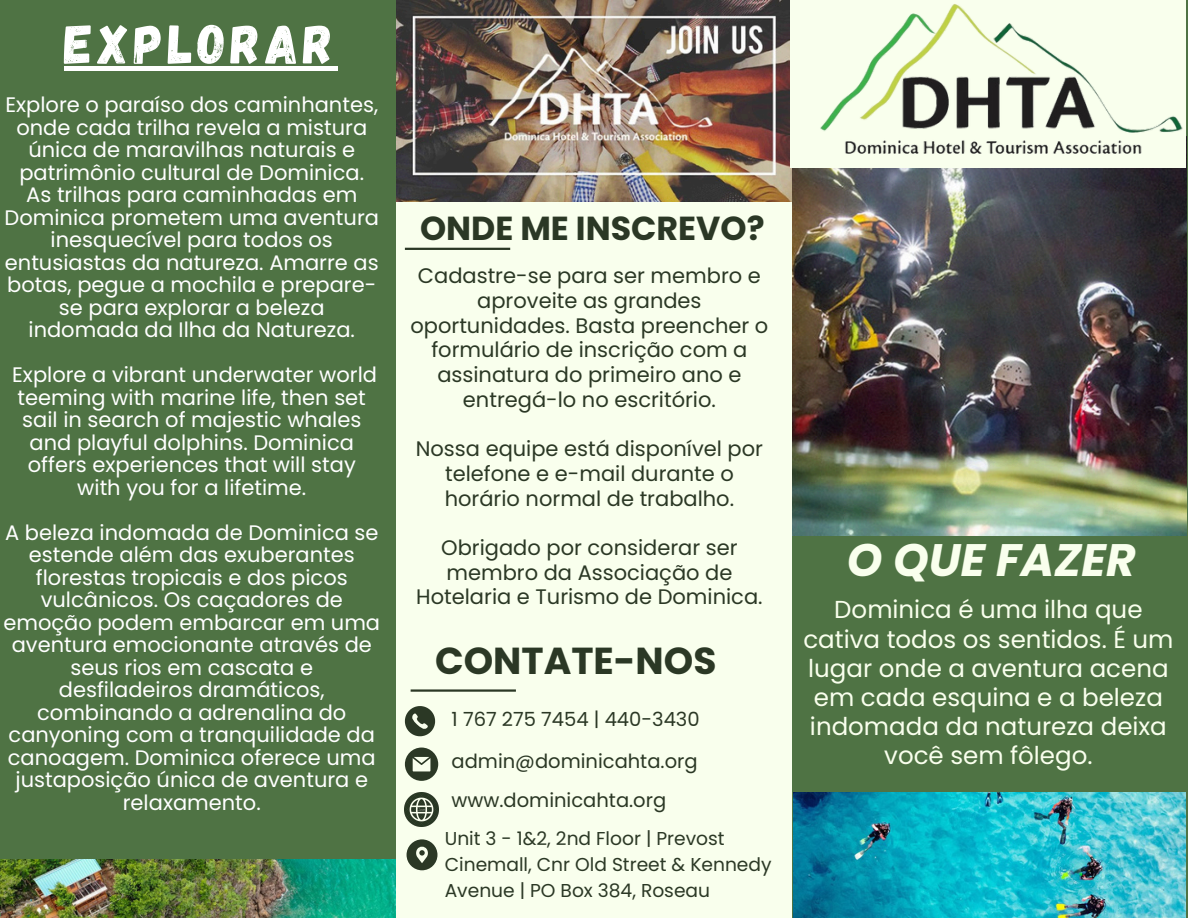
<style>
.page{position:relative;width:1188px;height:918px;background:#4f7344}
.page>*{position:absolute;margin:0;border:0;box-sizing:border-box;transform-origin:0 0}
.t1{font:55.2px "Gagalin";letter-spacing:.085em;color:#fff}
.t2{font:italic 700 45.45px "Poppins";color:#f9ffed}
.t3{font:700 37.5px "Poppins";color:#2b3825}
.t4{font:700 33.3px "Poppins";color:#2b3825}
.t5{font:24.6px/29.1px "Poppins";color:#f9ffed;text-align:center}
.t6{font:21px/22.5px "Poppins";color:#fff;text-align:center}
.t7{font:21px/24.8px "Poppins";color:#2b3825;text-align:center}
.t8{font:19.5px "Poppins";color:#2b3825}
.t9{font:18.6px/25.8px "Poppins";color:#2b3825}
</style>
<div class="page">
<div style="left:396px;top:202px;width:396px;height:716px;background:#f9ffed"></div>
<img style="left:396px;top:0;width:396px;height:201px">
<img style="left:792px;top:168px;width:395px;height:367px">
<div style="left:790px;top:0;width:396px;height:168px;background:#f9ffed"></div>
<svg style="left:405px;top:706px;width:30px;height:30px"></svg>
<svg style="left:405px;top:748px;width:33px;height:33px"></svg>
<img style="left:405px;top:793px;width:34px;height:34px">
<svg style="left:406px;top:839px;width:32px;height:32px"></svg>
<hr style="left:405px;top:248px;width:105px;height:2px;background:#2b3825">
<hr style="left:411px;top:689px;width:105px;height:3px;background:#2b3825">
<img style="left:811px;top:4px;width:376px;height:174px">
<img style="left:0;top:859px;width:396px;height:59px">
<img style="left:794px;top:793px;width:391px;height:125px">
<hr style="left:64px;top:67px;width:274px;height:4px;background:#fff">
<p class="t1" style="left:64px;top:8px;width:271px">EXPLORAR</p>
<h6 class="t6" style="left:5px;top:94px;width:376px">Explore o paraíso dos caminhantes, onde cada trilha revela a mistura única de maravilhas naturais e patrimônio cultural de Dominica.<br>As trilhas para caminhadas em<br>Dominica prometem uma aventura inesquecível para todos os entusiastas da natureza. Amarre as botas, pegue a mochila e prepare&shy;se para explorar a beleza indomada da Ilha da Natureza.</h6>
<p class="t6" style="left:12px;top:364px;width:366px">Explore a vibrant underwater world teeming with marine life, then set sail in search of majestic whales and playful dolphins. Dominica offers experiences that will stay with you for a lifetime.</p>
<h2 class="t6" style="left:3px;top:521px;width:378px">A beleza indomada de Dominica se estende além das exuberantes florestas tropicais e dos picos vulcânicos. Os caçadores de emoção podem embarcar em uma aventura emocionante através de seus rios em cascata e desfiladeiros dramáticos, combinando a adrenalina do canyoning com a tranquilidade da canoagem. Dominica oferece uma justaposição única de aventura e relaxamento.</h2>
<p class="t4" style="left:420px;top:205px;width:346px">ONDE ME INSCREVO?</p>
<p class="t7" style="left:410px;top:263px;width:359px">Cadastre-se para ser membro e aproveite as grandes oportunidades. Basta preencher o formulário de inscrição com a assinatura do primeiro ano e entregá-lo no escritório.</p>
<h4 class="t7" style="left:416px;top:436px;width:349px">Nossa equipe está disponível por telefone e e-mail durante o horário normal de trabalho.</h4>
<h6 class="t7" style="left:416px;top:535px;width:348px">Obrigado por considerar ser membro da Associação de<br>Hotelaria e Turismo de Dominica.</h6>
<h6 class="t3" style="left:435px;top:634px;width:283px">CONTATE-NOS</h6>
<h6 class="t8" style="left:452px;top:706px;width:250px">1 767 275 7454 | 440-3430</h6>
<h3 class="t8" style="left:452px;top:748px;width:248px">admin@dominicahta.org</h3>
<p class="t8" style="left:452px;top:787px;width:216px">www.dominicahta.org</p>
<h6 class="t9" style="left:445px;top:826px;width:328px">Unit 3 - 1&amp;2, 2nd Floor | Prevost<br>Cinemall, Cnr Old Street &amp; Kennedy<br>Avenue | PO Box 384, Roseau</h6>
<h6 class="t2" style="left:847px;top:528px;width:291px">O QUE FAZER</h6>
<p class="t5" style="left:803px;top:595px;width:372px">Dominica é uma ilha que cativa todos os sentidos. É um lugar onde a aventura acena em cada esquina e a beleza indomada da natureza deixa você sem fôlego.</p>
</div>
